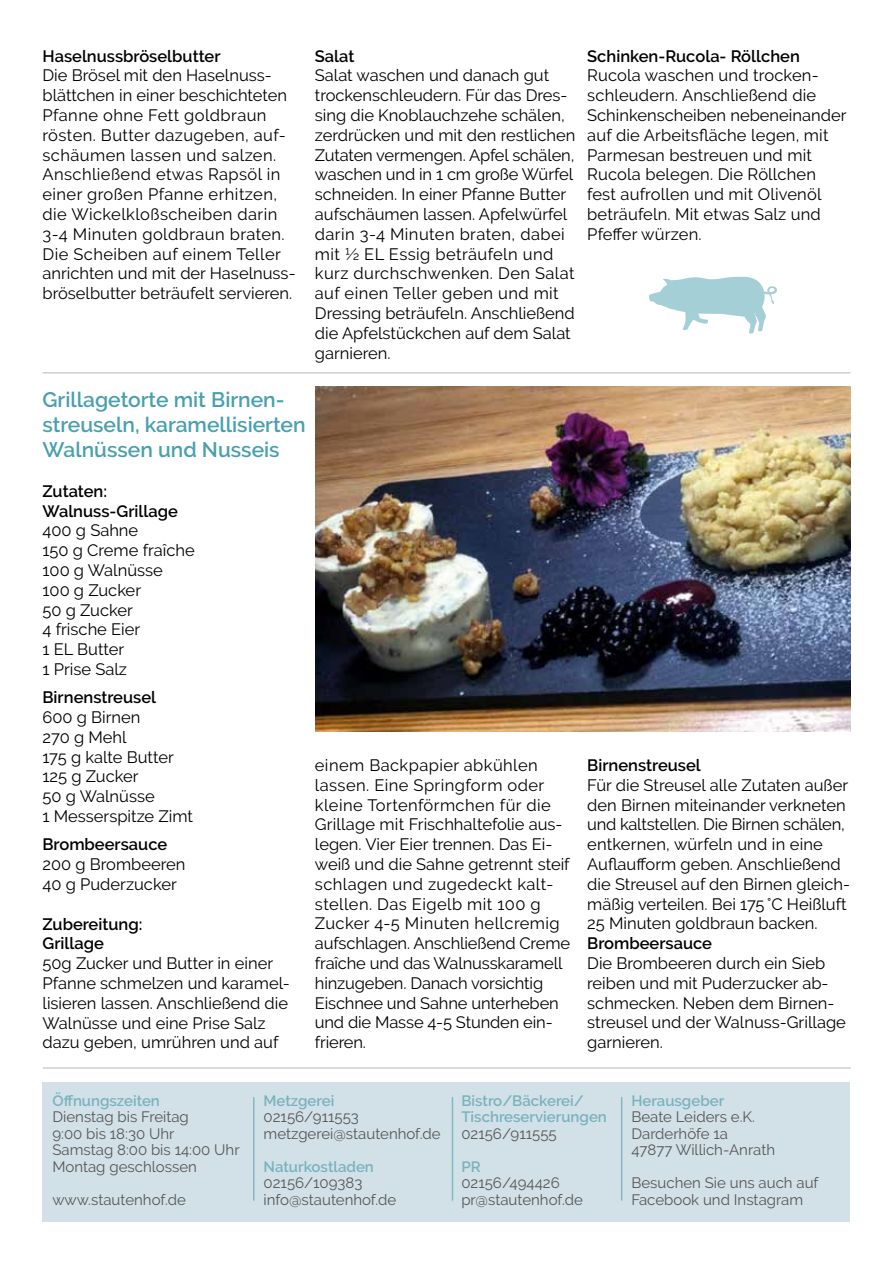
<style>
.page{position:relative;width:893px;height:1263px;background:#fff}
.page>*{position:absolute;margin:0;border:0;box-sizing:border-box;transform-origin:0 0}
.t1{font:600 21px/25.2px "Raleway";color:#49a0ae}
.t2{font:16.5px/19.8px "Raleway";color:#000}
.t3{font:16.5px/19.8px "Raleway";letter-spacing:.025em;color:#000}
.t4{font:600 16.5px/19.8px "Raleway";color:#000}
.t5{font:15px/16.5px "Raleway";color:#565656}
.t6{font:600 15px/16.5px "Raleway";color:#79b2be}
</style>
<div class="page">
<hr style="left:43px;top:372px;width:807px;height:2px;background:#000">
<img style="left:315px;top:387px;width:536px;height:344px">
<hr style="left:43px;top:1067px;width:808px;height:2px;background:#000">
<div style="left:43px;top:1082px;width:807px;height:140px;background:#d2e1e7"></div>
<hr style="left:253px;top:1097px;width:1px;height:103px;background:#49a0ae">
<hr style="left:452px;top:1097px;width:1px;height:103px;background:#49a0ae">
<hr style="left:621px;top:1097px;width:1px;height:103px;background:#49a0ae">
<svg style="left:649px;top:277px;width:128px;height:56px"></svg>
<p class="t4" style="left:43px;top:46px;width:180px">Haselnussbröselbutter</p>
<p class="t3" style="left:43px;top:66px;width:255px">Die Brösel mit den Haselnuss&shy;blättchen in einer beschichteten<br>Pfanne ohne Fett goldbraun rösten. Butter dazugeben, auf&shy;schäumen lassen und salzen.<br>Anschließend etwas Rapsöl in einer großen Pfanne erhitzen, die Wickelkloßscheiben darin<br>3-4 Minuten goldbraun braten.<br>Die Scheiben auf einem Teller anrichten und mit der Haselnuss&shy;bröselbutter beträufelt servieren.</p>
<p class="t4" style="left:315px;top:46px;width:41px">Salat</p>
<p class="t2" style="left:315px;top:66px;width:262px">Salat waschen und danach gut trockenschleudern. Für das Dres&shy;sing die Knoblauchzehe schälen, zerdrücken und mit den restlichen<br>Zutaten vermengen. Apfel schälen, waschen und in 1 cm große Würfel schneiden. In einer Pfanne Butter aufschäumen lassen. Apfelwürfel darin 3-4 Minuten braten, dabei mit ½ EL Essig beträufeln und kurz durchschwenken. Den Salat auf einen Teller geben und mit<br>Dressing beträufeln. Anschließend die Apfelstückchen auf dem Salat garnieren.</p>
<p class="t4" style="left:587px;top:46px;width:214px">Schinken-Rucola- Röllchen</p>
<p class="t2" style="left:587px;top:66px;width:261px">Rucola waschen und trocken&shy;schleudern. Anschließend die<br>Schinkenscheiben nebeneinander auf die Arbeitsfläche legen, mit<br>Parmesan bestreuen und mit<br>Rucola belegen. Die Röllchen fest aufrollen und mit Olivenöl beträufeln. Mit etwas Salz und<br>Pfeffer würzen.</p>
<p class="t1" style="left:43px;top:387px;width:265px">Grillagetorte mit Birnen&shy;streuseln, karamellisierten<br>Walnüssen und Nusseis</p>
<p class="t4" style="left:43px;top:481px;width:137px">Zutaten:<br>Walnuss-Grillage</p>
<p class="t2" style="left:43px;top:521px;width:154px">400 g Sahne<br>150 g Creme fraîche<br>100 g Walnüsse<br>100 g Zucker<br>50 g Zucker<br>4 frische Eier<br>1 EL Butter<br>1 Prise Salz</p>
<p class="t4" style="left:43px;top:687px;width:115px">Birnenstreusel</p>
<p class="t2" style="left:43px;top:707px;width:152px">600 g Birnen<br>270 g Mehl<br>175 g kalte Butter<br>125 g Zucker<br>50 g Walnüsse<br>1 Messerspitze Zimt</p>
<p class="t4" style="left:43px;top:835px;width:126px">Brombeersauce</p>
<p class="t2" style="left:43px;top:854px;width:144px">200 g Brombeeren<br>40 g Puderzucker</p>
<p class="t4" style="left:43px;top:914px;width:101px">Zubereitung:<br>Grillage</p>
<p class="t2" style="left:43px;top:953px;width:249px">50g Zucker und Butter in einer<br>Pfanne schmelzen und karamel&shy;lisieren lassen. Anschließend die<br>Walnüsse und eine Prise Salz dazu geben, umrühren und auf</p>
<p class="t2" style="left:315px;top:755px;width:257px">einem Backpapier abkühlen lassen. Eine Springform oder kleine Tortenförmchen für die<br>Grillage mit Frischhaltefolie aus&shy;legen. Vier Eier trennen. Das Ei&shy;weiß und die Sahne getrennt steif schlagen und zugedeckt kalt&shy;stellen. Das Eigelb mit 100 g<br>Zucker 4-5 Minuten hellcremig aufschlagen. Anschließend Creme fraîche und das Walnusskaramell hinzugeben. Danach vorsichtig<br>Eischnee und Sahne unterheben und die Masse 4-5 Stunden ein&shy;frieren.</p>
<p class="t4" style="left:587px;top:755px;width:115px">Birnenstreusel</p>
<p class="t2" style="left:587px;top:775px;width:264px">Für die Streusel alle Zutaten außer den Birnen miteinander verkneten und kaltstellen. Die Birnen schälen, entkernen, würfeln und in eine Auflaufform geben. Anschließend die Streusel auf den Birnen gleich&shy;mäßig verteilen. Bei 175 °C Heißluft 25 Minuten goldbraun backen.</p>
<p class="t4" style="left:587px;top:933px;width:126px">Brombeersauce</p>
<p class="t2" style="left:587px;top:953px;width:260px">Die Brombeeren durch ein Sieb reiben und mit Puderzucker ab&shy;schmecken. Neben dem Birnen&shy;streusel und der Walnuss-Grillage garnieren.</p>
<p class="t6" style="left:52px;top:1092px;width:109px">Öffnungszeiten</p>
<p class="t5" style="left:52px;top:1109px;width:189px">Dienstag bis Freitag<br>9:00 bis 18:30 Uhr<br>Samstag 8:00 bis 14:00 Uhr<br>Montag geschlossen</p>
<p class="t5" style="left:52px;top:1191px;width:135px">www.stautenhof.de</p>
<p class="t6" style="left:264px;top:1092px;width:72px">Metzgerei</p>
<p class="t5" style="left:264px;top:1109px;width:179px">02156/911553 metzgerei@stautenhof.de</p>
<p class="t6" style="left:264px;top:1158px;width:112px">Naturkostladen</p>
<p class="t5" style="left:264px;top:1175px;width:134px">02156/109383 info@stautenhof.de</p>
<p class="t6" style="left:461px;top:1092px;width:147px">Bistro/Bäckerei/<br>Tischreservierungen</p>
<p class="t5" style="left:461px;top:1125px;width:97px">02156/911555</p>
<p class="t6" style="left:461px;top:1158px;width:21px">PR</p>
<p class="t5" style="left:461px;top:1175px;width:123px">02156/494426 pr@stautenhof.de</p>
<p class="t6" style="left:631px;top:1092px;width:94px">Herausgeber</p>
<p class="t5" style="left:631px;top:1109px;width:145px">Beate Leiders e.K.<br>Darderhöfe 1a<br>47877 Willich-Anrath</p>
<p class="t5" style="left:631px;top:1175px;width:189px">Besuchen Sie uns auch auf<br>Facebook und Instagram</p>
</div>
